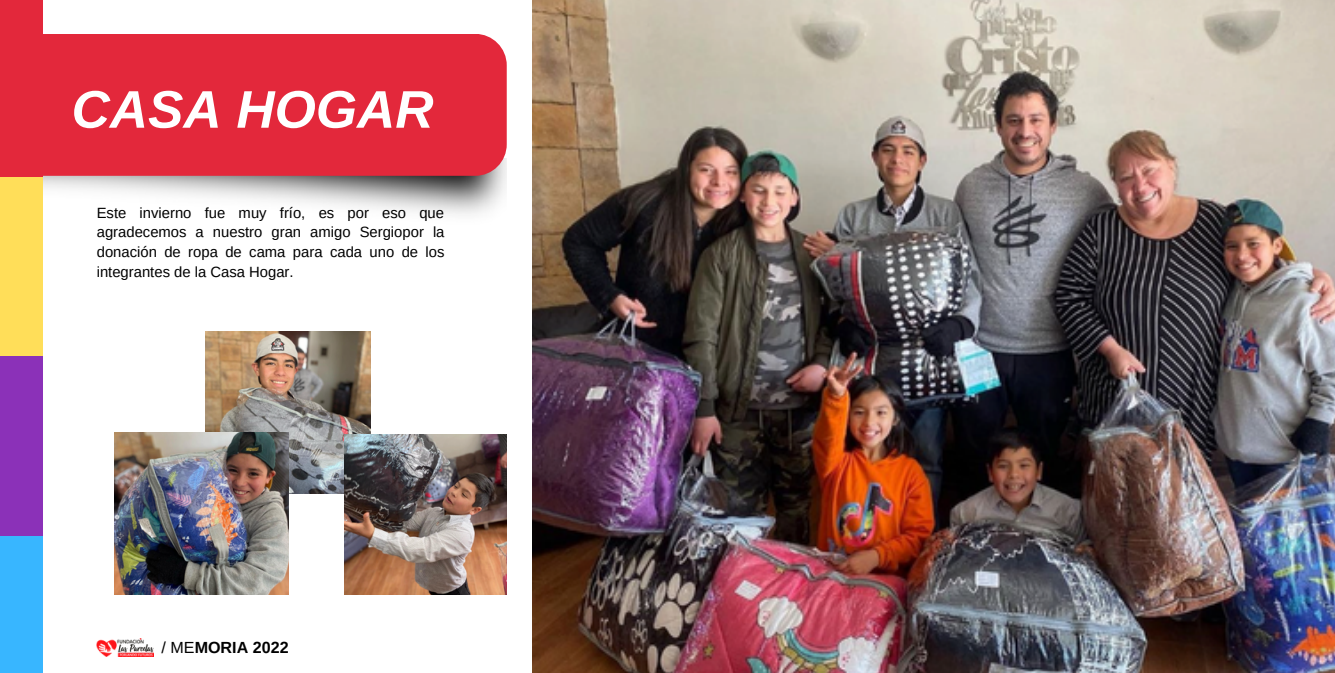
<style>
.page{position:relative;width:1335px;height:673px;background:#fff}
.page>*{position:absolute;margin:0;border:0;box-sizing:border-box;transform-origin:0 0}
.t1{font:italic 700 53.1px "Arimo";color:#fff}
.t2{font:700 16.2px "Arimo";color:#000}
.t3{font:14.7px/19.8px "Arimo";color:#000;text-align:justify}
.s1{font-weight:400}
</style>
<div class="page">
<img style="left:43px;top:176px;width:463px;height:38px">
<div style="left:43px;top:34px;width:463px;height:142px;background:#e3283b"></div>
<img style="left:206px;top:331px;width:164px;height:162px">
<img style="left:344px;top:434px;width:163px;height:160px">
<img style="left:114px;top:433px;width:174px;height:162px">
<img style="left:97px;top:638px;width:56px;height:18px">
<div style="left:0;top:0;width:43px;height:177px;background:#e3283b"></div>
<div style="left:0;top:177px;width:43px;height:191px;background:#ffde59"></div>
<div style="left:0;top:357px;width:43px;height:190px;background:#8b31b8"></div>
<div style="left:0;top:536px;width:43px;height:137px;background:#38b6ff"></div>
<img style="left:532px;top:0;width:802px;height:673px">
<h1 class="t1" style="left:72px;top:80px;width:363px">CASA HOGAR</h1>
<p class="t3" style="left:97px;top:203px;width:349px">Este invierno fue muy frío, es por eso que agradecemos a nuestro gran amigo Sergiopor la donación de ropa de cama para cada uno de los integrantes de la Casa Hogar.</p>
<p class="t2" style="left:161px;top:638px;width:128px"><span class="s1">/ ME</span>MORIA 2022</p>
</div>
